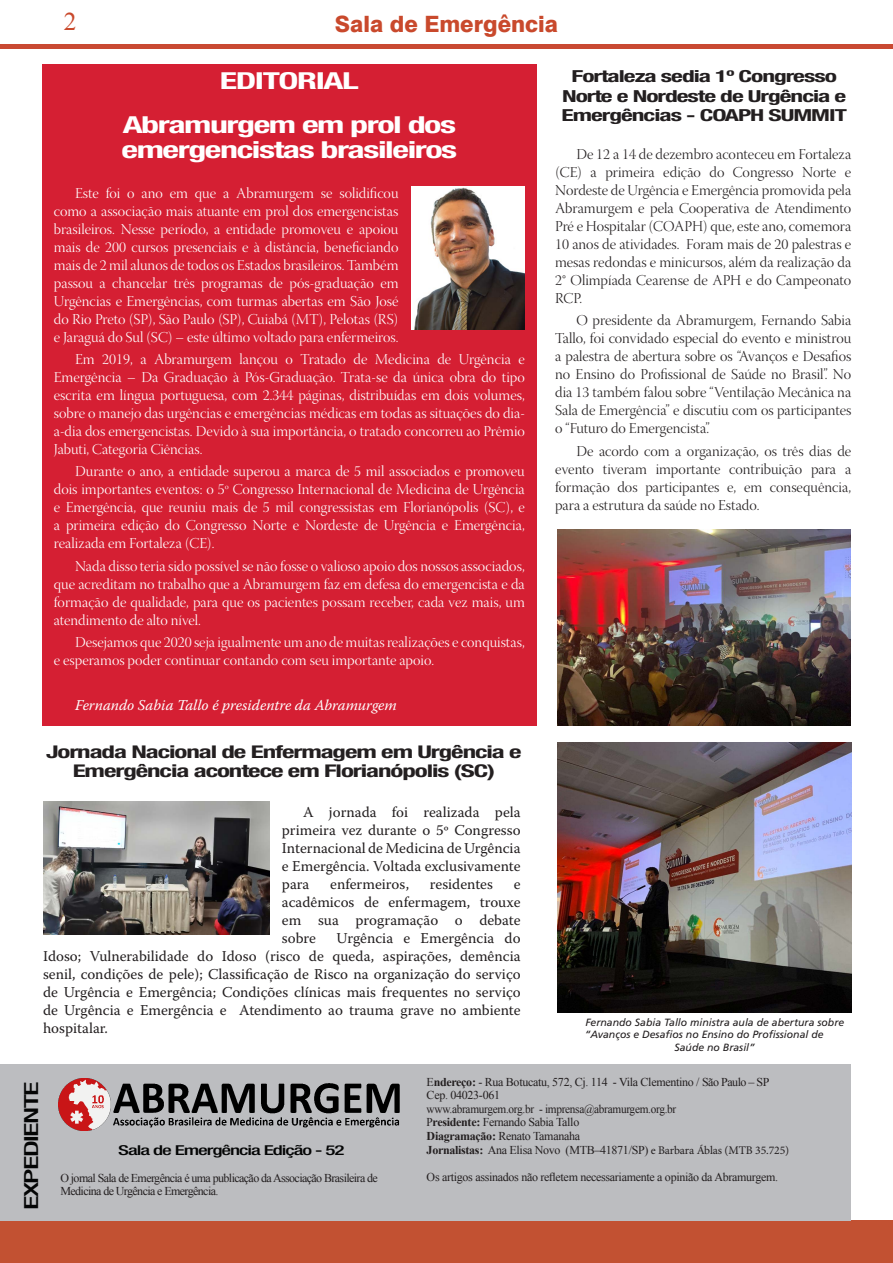
<style>
.page{position:relative;width:893px;height:1263px;background:#fff}
.page>*{position:absolute;margin:0;border:0;box-sizing:border-box;transform-origin:0 0}
.t1{font:25.5px "Times New Roman";color:#c9492c}
.Título{font:700 condensed 23.4px/25.5px "Helvetica Neue LT Std";letter-spacing:-.04em;color:#fff;scale:1.54 1}
.t2{font:800 22.5px "Swiss 721 BT";color:#c9492c}
.Título-2{font:500 condensed 19.5px "Helvetica Neue LT";letter-spacing:-.05em;color:#040505;scale:1.54 1}
.Título-3{font:700 condensed 17.55px/19.5px "Helvetica Neue LT Std";letter-spacing:-.04em;color:#231f20;text-align:center;scale:1.54 1}
.Título-4{font:700 condensed 16.65px/19.5px "Helvetica Neue LT Std";letter-spacing:-.04em;color:#231f20;text-align:center;scale:1.54 1}
.Texto{font:15px/18px "Warnock Pro Light Disp";color:#fff;text-align:justify}
.Texto-2{font:15px/18px "Warnock Pro Light Disp";color:#231f20;text-align:justify}
.Texto-3{font:15px/18px "Warnock Pro";color:#231f20;text-align:justify}
.Texto-4{font:italic 15px "Warnock Pro";color:#fff}
.Título-5{font:500 condensed 13.65px "Helvetica Neue LT";letter-spacing:-.05em;color:#040505;scale:1.54 1}
.t3{font:12px "Times New Roman";letter-spacing:-.025em;color:#231f20}
.t4{font:12px/13.5px "Times New Roman";letter-spacing:-.05em;color:#231f20}
.t5{font:12px "Times New Roman";letter-spacing:-.025em;color:#231f20;scale:.94 1}
.Texto-5{font:italic 10.5px/12.6px "Frutiger LT Std";color:#231f20}
.s1{font-weight:700}
.s2{font-family:"Minion Pro";font-size:11.7px}
</style>
<div class="page">
<hr style="left:0;top:45px;width:893px;height:4px;background:#c94932">
<div style="left:0;top:1220px;width:893px;height:43px;background:#c25132"></div>
<div style="left:43px;top:64px;width:494px;height:662px;background:#d51f33"></div>
<div style="left:0;top:1064px;width:850px;height:156px;background:#bcbdc0"></div>
<img style="left:58px;top:1078px;width:342px;height:52px">
<img style="left:411px;top:187px;width:114px;height:143px">
<img style="left:43px;top:802px;width:226px;height:133px">
<img style="left:557px;top:529px;width:293px;height:197px">
<img style="left:558px;top:743px;width:293px;height:270px">
<h1 class="t1" style="left:64px;top:5px;width:14px">2</h1>
<h3 class="t2" style="left:335px;top:11px;width:225px">Sala de Emergência</h3>
<p class="Título" style="left:220px;top:68px;width:92px">EDITORIAL</p>
<p class="Título" style="left:121px;top:112px;width:220px">Abramurgem em prol dos emergencistas brasileiros</p>
<p class="Texto" style="left:54px;top:185px;width:346px;text-indent:21px">Este foi o ano em que a Abramurgem se solidificou como a associação mais atuante em prol dos emergencistas brasileiros. Nesse período, a entidade promoveu e apoiou mais de 200 cursos presenciais e à distância, beneficiando mais de 2 mil alunos de todos os Estados brasileiros. Também passou a chancelar três programas de pós-graduação em Urgências e Emergências, com turmas abertas em São José do Rio Preto (SP), São Paulo (SP), Cuiabá (MT), Pelotas (RS) e Jaraguá do Sul (SC) – este último voltado para enfermeiros.</p>
<p class="Texto" style="left:54px;top:352px;width:473px;text-indent:21px">Em 2019, a Abramurgem lançou o Tratado de Medicina de Urgência e Emergência – Da Graduação à Pós-Graduação. Trata-se da única obra do tipo escrita em língua portuguesa, com 2.344 páginas, distribuídas em dois volumes, sobre o manejo das urgências e emergências médicas em todas as situações do dia&shy;a-dia dos emergencistas. Devido à sua importância, o tratado concorreu ao Prêmio Jabuti, Categoria Ciências.</p>
<p class="Texto" style="left:54px;top:464px;width:472px;text-indent:21px">Durante o ano, a entidade superou a marca de 5 mil associados e promoveu dois importantes eventos: o 5º Congresso Internacional de Medicina de Urgência e Emergência, que reuniu mais de 5 mil congressistas em Florianópolis (SC), e a primeira edição do Congresso Norte e Nordeste de Urgência e Emergência, realizada em Fortaleza (CE).</p>
<p class="Texto" style="left:54px;top:558px;width:472px;text-indent:21px">Nada disso teria sido possível se não fosse o valioso apoio dos nossos associados, que acreditam no trabalho que a Abramurgem faz em defesa do emergencista e da formação de qualidade, para que os pacientes possam receber, cada vez mais, um atendimento de alto nível.</p>
<p class="Texto" style="left:54px;top:634px;width:472px;text-indent:21px">Desejamos que 2020 seja igualmente um ano de muitas realizações e conquistas, e esperamos poder continuar contando com seu importante apoio.</p>
<p class="Texto-4" style="left:75px;top:695px;width:323px">Fernando Sabia Tallo é presidentre da Abramurgem</p>
<p class="Título-3" style="left:46px;top:741px;width:310px">Jornada Nacional de Enfermagem em Urgência e<br>Emergência acontece em Florianópolis (SC)</p>
<p class="Texto-3" style="left:282px;top:803px;width:240px;text-indent:21px">A jornada foi realizada pela primeira vez durante o 5º Congresso Internacional de Medicina de Urgência e Emergência. Voltada exclusivamente para</p>
<p class="Texto-3" style="left:330px;top:875px;width:80px">enfermeiros,</p>
<p class="Texto-3" style="left:430px;top:875px;width:65px">residentes</p>
<p class="Texto-3" style="left:282px;top:875px;width:240px;text-indent:232px">e acadêmicos de enfermagem, trouxe em sua programação o debate sobre</p>
<p class="Texto-3" style="left:43px;top:929px;width:479px;text-indent:294px">Urgência e Emergência do Idoso; Vulnerabilidade do Idoso (risco de queda, aspirações, demência senil, condições de pele); Classificação de Risco na organização do serviço de Urgência e Emergência; Condições clínicas mais frequentes no serviço de Urgência e Emergência e Atendimento ao trauma grave no ambiente hospitalar.</p>
<p class="Título-4" style="left:562px;top:66px;width:187px">Fortaleza sedia 1º Congresso<br>Norte e Nordeste de Urgência e<br>Emergências - COAPH SUMMIT</p>
<p class="Texto-2" style="left:555px;top:147px;width:298px;text-indent:21px">De 12 a 14 de dezembro aconteceu em Fortaleza (CE) a primeira edição do Congresso Norte e Nordeste de Urgência e Emergência promovida pela Abramurgem e pela Cooperativa de Atendimento Pré e Hospitalar (COAPH) que, este ano, comemora 10 anos de atividades. Foram mais de 20 palestras e mesas redondas e minicursos, além da realização da 2° Olimpíada Cearense de APH e do Campeonato RCP.</p>
<p class="Texto-2" style="left:555px;top:313px;width:298px;text-indent:21px">O presidente da Abramurgem, Fernando Sabia Tallo, foi convidado especial do evento e ministrou a palestra de abertura sobre os “Avanços e Desafios no Ensino do Profissional de Saúde no Brasil”. No dia 13 também falou sobre “Ventilação Mecânica na Sala de Emergência” e discutiu com os participantes o “Futuro do Emergencista”.</p>
<p class="Texto-2" style="left:555px;top:443px;width:298px;text-indent:21px">De acordo com a organização, os três dias de evento tiveram importante contribuição para a formação dos participantes e, em consequência, para a estrutura da saúde no Estado.</p>
<p class="Texto-5" style="left:585px;top:1016px;width:261px">Fernando Sabia Tallo ministra aula de abertura sobre “Avanços e Desafios no Ensino do Profissional de</p>
<p class="Texto-5" style="left:674px;top:1041px;width:82px">Saúde no Brasil”</p>
<p class="Título-2" style="left:19px;top:1210px;width:85px;rotate:-90deg">EXPEDIENTE</p>
<p class="Título-5" style="left:118px;top:1142px;width:148px">Sala de Emergência Edição - 52</p>
<p class="t4" style="left:60px;top:1171px;width:319px">O jornal Sala de Emergência é uma publicação da Associação Brasileira de<br>Medicina de Urgência e Emergência.</p>
<p class="t3" style="left:427px;top:1074px;width:344px">E<span class="s1">ndereço:</span> - Rua Botucatu, 572, Cj. 114 - Vila Clementino / São Paulo – SP</p>
<p class="t3" style="left:427px;top:1087px;width:75px">Cep. 04023-061</p>
<p class="t5" style="left:427px;top:1101px;width:267px">www.abramurgem.org.br - imprensa@abramurgem.org.br</p>
<p class="t5" style="left:427px;top:1114px;width:164px">P<span class="s1">residente:</span> Fernando Sabia Tallo</p>
<p class="t3" style="left:427px;top:1128px;width:155px"><span class="s1">Diagramação:</span> Renato Tamanaha</p>
<p class="t3" style="left:427px;top:1142px;width:364px"><span class="s1">Jornalistas:</span> Ana Elisa Novo (MTB–41871/SP) <span class="s2">e Barbara Áblas (MTB 35.725)</span></p>
<p class="t3" style="left:427px;top:1169px;width:353px">Os artigos assinados não refletem necessariamente a opinião da Abramurgem.</p>
</div>
